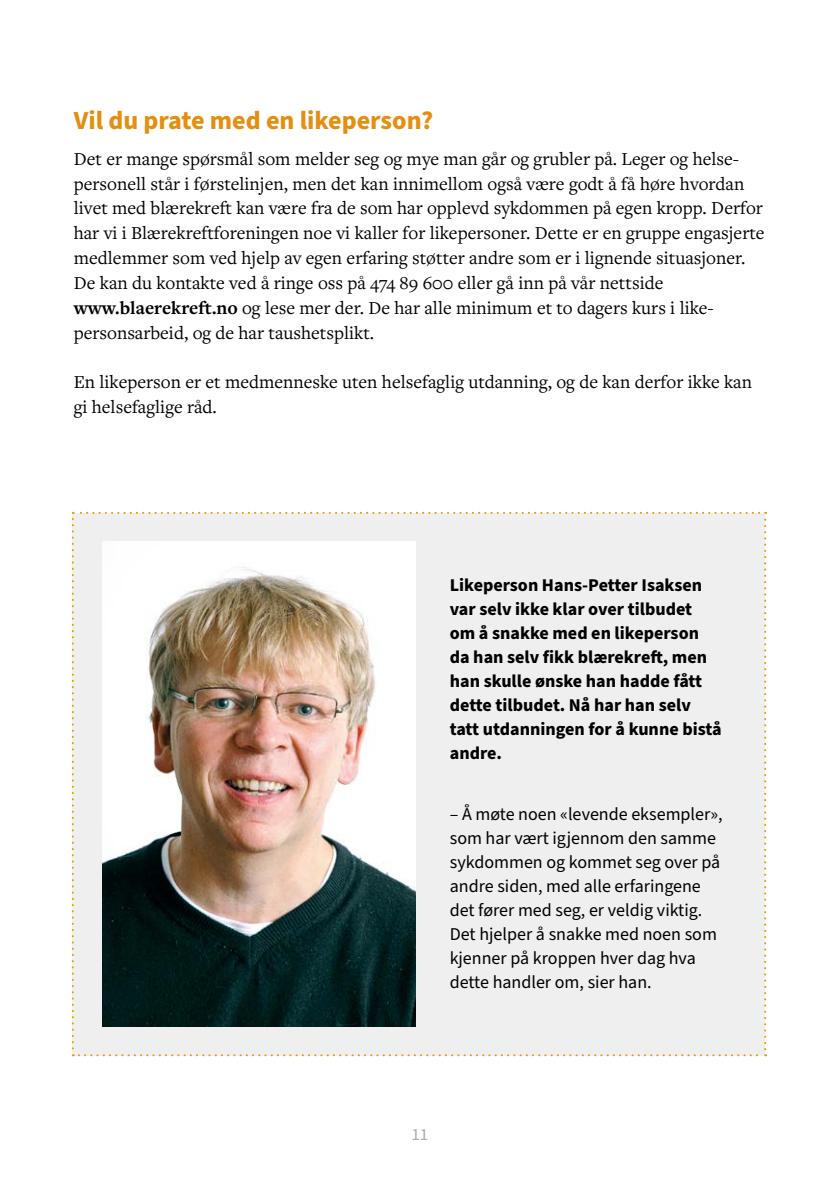
<style>
.page{position:relative;width:840px;height:1191px;background:#fff}
.page>*{position:absolute;margin:0;border:0;box-sizing:border-box;transform-origin:0 0}
.t1{font:700 26px "Source Sans Pro";color:#e48f0f}
.t2{font:19px/24.8px "Freight Text Pro";color:#000}
.t3{font:18px/24px "Source Sans Pro";color:#000}
.t4{font:700 18px/24px "Source Sans Pro";color:#000}
.t5{font:17px "Source Sans Pro";color:#acacac}
.s1{font-weight:700}
</style>
<div class="page">
<div style="left:72px;top:512px;width:693px;height:544px;background:#efefef"></div>
<img style="left:102px;top:542px;width:313px;height:484px">
<h1 class="t1" style="left:74px;top:102px;width:361px">Vil du prate med en likeperson?</h1>
<p class="t2" style="left:74px;top:146px;width:691px">Det er mange spørsmål som melder seg og mye man går og grubler på. Leger og helse&shy;personell står i førstelinjen, men det kan innimellom også være godt å få høre hvordan livet med blærekreft kan være fra de som har opplevd sykdommen på egen kropp. Derfor har vi i Blærekreftforeningen noe vi kaller for likepersoner. Dette er en gruppe engasjerte medlemmer som ved hjelp av egen erfaring støtter andre som er i lignende situasjoner.<br>De kan du kontakte ved å ringe oss på 474 89 600 eller gå inn på vår nettside <span class="s1">www.blaerekreft.no</span> og lese mer der. De har alle minimum et to dagers kurs i like&shy;personsarbeid, og de har taushetsplikt.</p>
<p class="t2" style="left:74px;top:369px;width:679px">En likeperson er et medmenneske uten helsefaglig utdanning, og de kan derfor ikke kan gi helsefaglige råd.</p>
<p class="t4" style="left:449px;top:574px;width:273px">Likeperson Hans-Petter Isaksen var selv ikke klar over tilbudet om å snakke med en likeperson da han selv fikk blærekreft, men han skulle ønske han hadde fått dette tilbudet. Nå har han selv tatt utdanningen for å kunne bistå andre.</p>
<p class="t3" style="left:449px;top:802px;width:274px">– Å møte noen «levende eksempler», som har vært igjennom den samme sykdommen og kommet seg over på andre siden, med alle erfaringene det fører med seg, er veldig viktig.<br>Det hjelper å snakke med noen som kjenner på kroppen hver dag hva dette handler om, sier han.</p>
<p class="t5" style="left:411px;top:1123px;width:18px">11</p>
</div>
